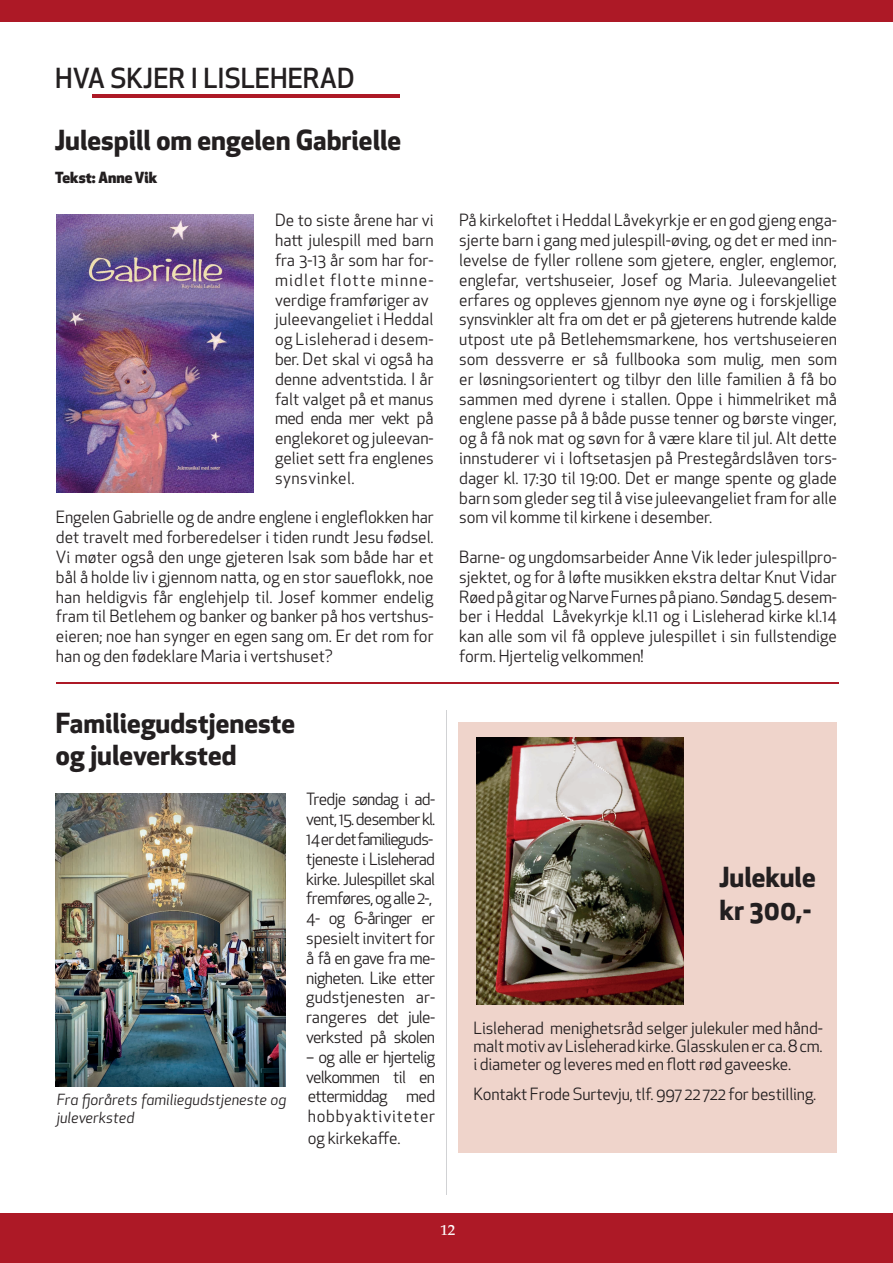
<style>
.page{position:relative;width:893px;height:1263px;background:#fff}
.page>*{position:absolute;margin:0;border:0;box-sizing:border-box;transform-origin:0 0}
.t1{font:700 27px/32.4px "Apex New";color:#231f20}
.t2{font:500 27px "Apex New";color:#231f20}
.t3{font:16.5px/19.8px "Apex New";color:#231f20;text-align:justify}
.t4{font:16.5px/19.8px "Apex New";letter-spacing:-.04em;color:#231f20}
.t5{font:italic 15px/18px "Apex New";color:#231f20}
.t6{font:800 15px "Apex New";color:#231f20}
.t7{font:500 15px "Palatino";color:#fff}
</style>
<div class="page">
<div style="left:0;top:1213px;width:893px;height:50px;background:#ad1926"></div>
<div style="left:0;top:0;width:893px;height:21px;background:#ad1926"></div>
<hr style="left:92px;top:94px;width:308px;height:3px;background:#ad1926">
<div style="left:459px;top:722px;width:378px;height:430px;background:#efd4cb"></div>
<img style="left:476px;top:737px;width:207px;height:267px">
<img style="left:56px;top:214px;width:198px;height:279px">
<hr style="left:446px;top:710px;width:1px;height:485px;background:#d1d2d4">
<img style="left:55px;top:793px;width:230px;height:293px">
<hr style="left:57px;top:682px;width:782px;height:2px;background:#ad1926">
<h1 class="t2" style="left:55px;top:60px;width:301px">HVA SKJER I LISLEHERAD</h1>
<h1 class="t1" style="left:55px;top:123px;width:347px">Julespill om engelen Gabrielle</h1>
<p class="t6" style="left:55px;top:167px;width:104px">Tekst: Anne Vik</p>
<p class="t3" style="left:275px;top:211px;width:160px;text-align:left">De to siste årene har vi hatt julespill med barn fra 3-13 år som har for&shy;midlet flotte minne&shy;verdige framføriger av juleevangeliet i Heddal og Lisleherad i desem&shy;ber. Det skal vi også ha denne adventstida. I år falt valget på et manus med enda mer vekt på englekoret og juleevan&shy;geliet sett fra englenes synsvinkel.</p>
<p class="t3" style="left:56px;top:508px;width:379px">Engelen Gabrielle og de andre englene i engleflokken har det travelt med forberedelser i tiden rundt Jesu fødsel.<br>Vi møter også den unge gjeteren Isak som både har et bål å holde liv i gjennom natta, og en stor saueflokk, noe han heldigvis får englehjelp til. Josef kommer endelig fram til Betlehem og banker og banker på hos vertshus&shy;eieren; noe han synger en egen sang om. Er det rom for han og den fødeklare Maria i vertshuset?</p>
<h1 class="t1" style="left:56px;top:706px;width:241px">Familiegudstjeneste og juleverksted</h1>
<p class="t5" style="left:57px;top:1091px;width:231px">Fra fjorårets familiegudstjeneste og juleverksted</p>
<p class="t4" style="left:306px;top:789px;width:130px">Tredje søndag i ad&shy;vent, 15. desember kl.<br>14 er det familieguds&shy;tjeneste i Lisleherad kirke. Julespillet skal fremføres, og alle 2-,<br>4- og 6-åringer er spesielt invitert for å få en gave fra me&shy;nigheten. Like etter gudstjenesten ar&shy;rangeres det jule&shy;verksted på skolen</p>
<p class="t3" style="left:306px;top:1047px;width:130px">– og alle er hjertelig velkommen til en ettermiddag med hobbyaktiviteter</p>
<p class="t3" style="left:308px;top:1128px;width:94px">og kirkekaffe.</p>
<p class="t3" style="left:459px;top:211px;width:379px">På kirkeloftet i Heddal Låvekyrkje er en god gjeng enga&shy;sjerte barn i gang med julespill-øving, og det er med inn&shy;levelse de fyller rollene som gjetere, engler, englemor, englefar, vertshuseier, Josef og Maria. Juleevangeliet erfares og oppleves gjennom nye øyne og i forskjellige synsvinkler alt fra om det er på gjeterens hutrende kalde utpost ute på Betlehemsmarkene, hos vertshuseieren som dessverre er så fullbooka som mulig, men som er løsningsorientert og tilbyr den lille familien å få bo sammen med dyrene i stallen. Oppe i himmelriket må englene passe på å både pusse tenner og børste vinger, og å få nok mat og søvn for å være klare til jul. Alt dette innstuderer vi i loftsetasjen på Prestegårdslåven tors&shy;dager kl. 17:30 til 19:00. Det er mange spente og glade barn som gleder seg til å vise juleevangeliet fram for alle som vil komme til kirkene i desember.</p>
<p class="t3" style="left:459px;top:547px;width:379px">Barne- og ungdomsarbeider Anne Vik leder julespillpro&shy;sjektet, og for å løfte musikken ekstra deltar Knut Vidar Røed på gitar og Narve Furnes på piano. Søndag 5. desem&shy;ber i Heddal Låvekyrkje kl.11 og i Lisleherad kirke kl.14 kan alle som vil få oppleve julespillet i sin fullstendige form. Hjertelig velkommen!</p>
<h1 class="t1" style="left:719px;top:860px;width:98px">Julekule kr 300,-</h1>
<p class="t3" style="left:473px;top:1019px;width:351px;line-height:18px">Lisleherad menighetsråd selger julekuler med hånd&shy;malt motiv av Lisleherad kirke. Glasskulen er ca. 8 cm. i diameter og leveres med en flott rød gaveeske.</p>
<p class="t3" style="left:473px;top:1084px;width:344px">Kontakt Frode Surtevju, tlf. 997 22 722 for bestilling.</p>
<p class="t7" style="left:440px;top:1221px;width:16px">12</p>
</div>
